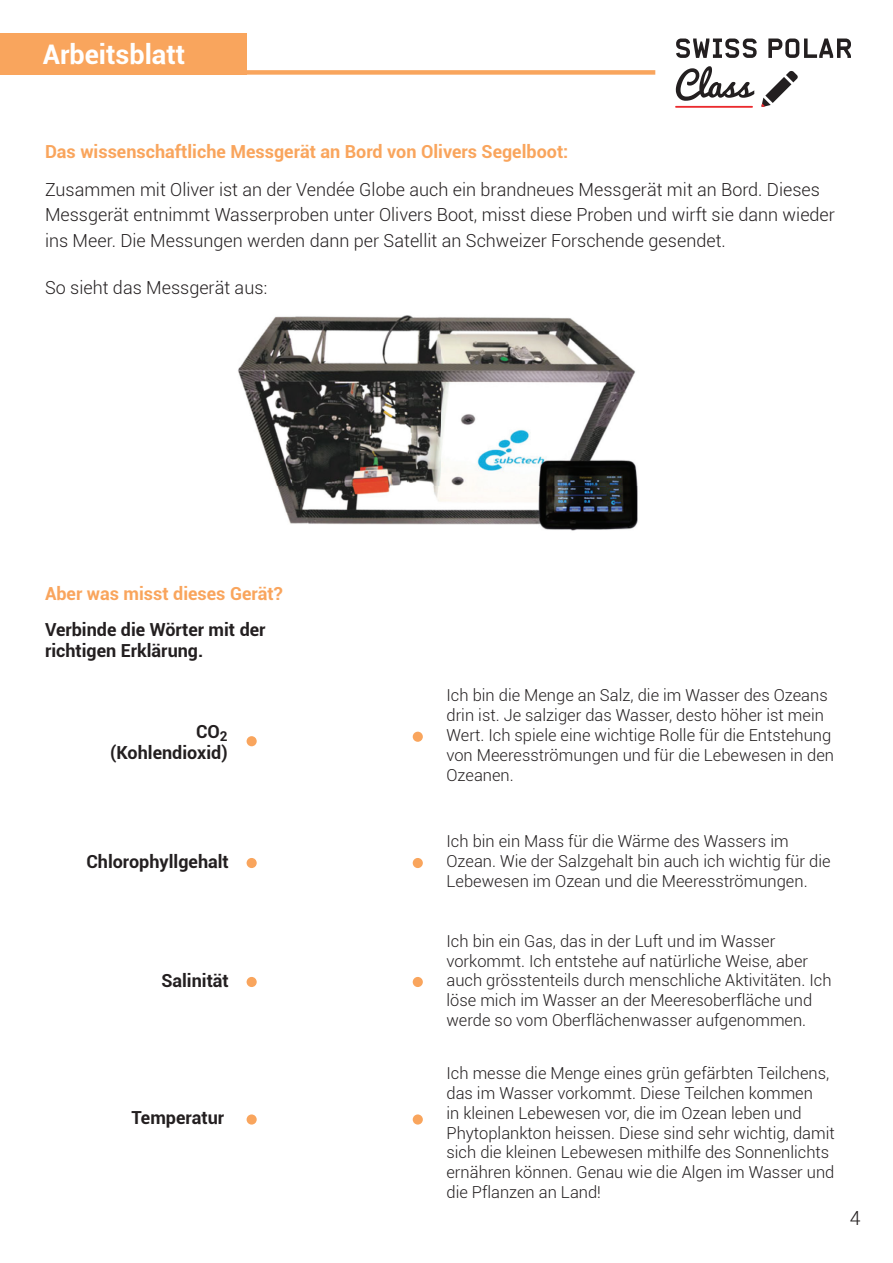
<style>
.page{position:relative;width:893px;height:1263px;background:#fff}
.page>*{position:absolute;margin:0;border:0;box-sizing:border-box;transform-origin:0 0}
.t1{font:700 27px "Roboto";color:#fff}
.t2{font:300 19.5px "Roboto";color:#231f20}
.t3{font:300 18px/25.5px "Roboto";color:#231f20}
.t4{font:700 18px/21.6px "Roboto";color:#231f20}
.t5{font:700 18px "Roboto";color:#f9a55d}
.t6{font:300 16.5px/19.8px "Roboto";color:#231f20}
</style>
<div class="page">
<div style="left:0;top:33px;width:246px;height:42px;background:#f9a55d"></div>
<div style="left:0;top:70px;width:655px;height:5px;background:#f9a55d"></div>
<svg style="left:676px;top:39px;width:81px;height:19px"></svg>
<svg style="left:768px;top:39px;width:83px;height:19px"></svg>
<hr style="left:675px;top:106px;width:78px;height:2px;background:#eb2a2e">
<svg style="left:761px;top:71px;width:37px;height:36px"></svg>
<svg style="left:676px;top:66px;width:78px;height:35px"></svg>
<img style="left:238px;top:315px;width:400px;height:216px">
<div style="left:247px;top:858px;width:10px;height:10px;background:#f9a55d;border-radius:50%"></div>
<div style="left:247px;top:736px;width:10px;height:10px;background:#f9a55d;border-radius:50%"></div>
<div style="left:247px;top:977px;width:10px;height:10px;background:#f9a55d;border-radius:50%"></div>
<div style="left:247px;top:1114px;width:10px;height:10px;background:#f9a55d;border-radius:50%"></div>
<div style="left:413px;top:858px;width:10px;height:10px;background:#f9a55d;border-radius:50%"></div>
<div style="left:413px;top:732px;width:10px;height:10px;background:#f9a55d;border-radius:50%"></div>
<div style="left:413px;top:977px;width:10px;height:10px;background:#f9a55d;border-radius:50%"></div>
<div style="left:413px;top:1114px;width:10px;height:10px;background:#f9a55d;border-radius:50%"></div>
<h1 class="t1" style="left:43px;top:35px;width:144px">Arbeitsblatt</h1>
<p class="t5" style="left:45px;top:139px;width:525px">Das wissenschaftliche Messgerät an Bord von Olivers Segelboot:</p>
<p class="t3" style="left:45px;top:176px;width:791px">Zusammen mit Oliver ist an der Vendée Globe auch ein brandneues Messgerät mit an Bord. Dieses<br>Messgerät entnimmt Wasserproben unter Olivers Boot, misst diese Proben und wirft sie dann wieder ins Meer. Die Messungen werden dann per Satellit an Schweizer Forschende gesendet.</p>
<p class="t3" style="left:45px;top:274px;width:224px">So sieht das Messgerät aus:</p>
<p class="t5" style="left:45px;top:581px;width:239px">Aber was misst dieses Gerät?</p>
<p class="t4" style="left:45px;top:618px;width:222px">Verbinde die Wörter mit der richtigen Erklärung.</p>
<p class="t4" style="left:110px;top:720px;width:119px;text-align:right">CO<sub>2 </sub>(Kohlendioxid)</p>
<p class="t4" style="left:86px;top:850px;width:144px">Chlorophyllgehalt</p>
<p class="t4" style="left:161px;top:969px;width:69px">Salinität</p>
<p class="t4" style="left:131px;top:1106px;width:94px">Temperatur</p>
<p class="t6" style="left:446px;top:685px;width:389px">Ich bin die Menge an Salz, die im Wasser des Ozeans drin ist. Je salziger das Wasser, desto höher ist mein Wert. Ich spiele eine wichtige Rolle für die Entstehung von Meeresströmungen und für die Lebewesen in den Ozeanen.</p>
<p class="t6" style="left:446px;top:831px;width:386px">Ich bin ein Mass für die Wärme des Wassers im<br>Ozean. Wie der Salzgehalt bin auch ich wichtig für die<br>Lebewesen im Ozean und die Meeresströmungen.</p>
<p class="t6" style="left:446px;top:930px;width:387px">Ich bin ein Gas, das in der Luft und im Wasser vorkommt. Ich entstehe auf natürliche Weise, aber auch grösstenteils durch menschliche Aktivitäten. Ich löse mich im Wasser an der Meeresoberfläche und werde so vom Oberflächenwasser aufgenommen.</p>
<p class="t6" style="left:446px;top:1063px;width:390px">Ich messe die Menge eines grün gefärbten Teilchens, das im Wasser vorkommt. Diese Teilchen kommen<br>in kleinen Lebewesen vor, die im Ozean leben und Phytoplankton heissen. Diese sind sehr wichtig, damit sich die kleinen Lebewesen mithilfe des Sonnenlichts ernähren können. Genau wie die Algen im Wasser und die Pflanzen an Land!</p>
<p class="t2" style="left:850px;top:1204px;width:12px">4</p>
</div>
